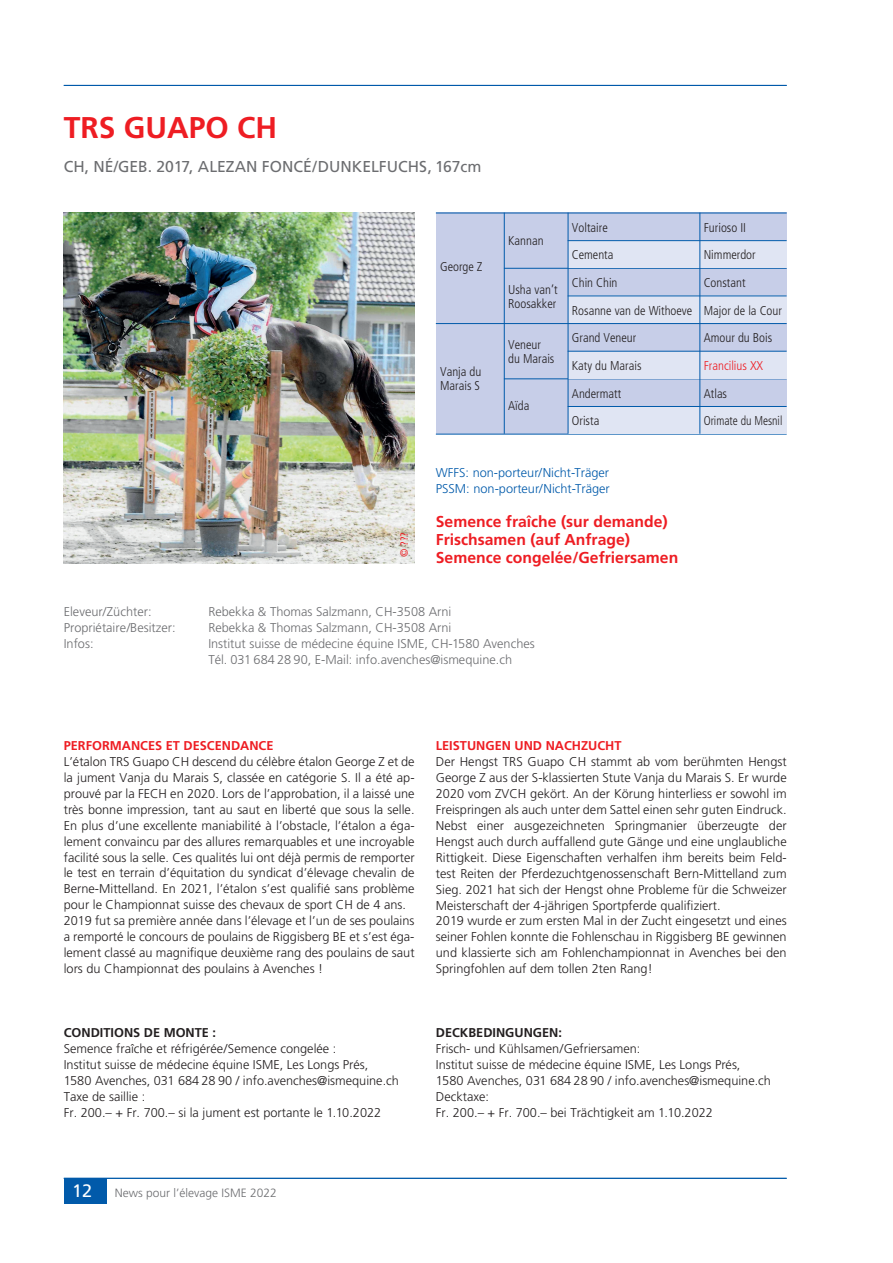
<style>
.page{position:relative;width:893px;height:1263px;background:#fff}
.page>*{position:absolute;margin:0;border:0;box-sizing:border-box;transform-origin:0 0}
.t1{font:700 30px "Frutiger";color:#ee1d23}
.t2{font:18px "Frutiger";color:#fff}
.t3{font:700 15.75px/18px "Frutiger";color:#ee1d23}
.t4{font:15.75px "Frutiger";color:#6c6d70}
.t5{font:300 12.75px/15.9px "Frutiger";color:#231f20}
.t6{font:300 condensed 12.75px/27.6px "Frutiger";color:#231f20}
.t7{font:300 12.75px/15.9px "Frutiger";color:#6c6d70}
.t8{font:300 12.75px/15.9px "Frutiger";color:#015aaa}
.t9{font:700 12.75px "Frutiger";color:#ee1d23}
.t10{font:700 12.75px "Frutiger";color:#231f20}
.t11{font:300 condensed 12.75px "Frutiger";color:#ee1d23}
.t12{font:300 12px "Frutiger";color:#6c6d70}
.t13{font:condensed 10.5px "Frutiger";color:#ee1d23}
</style>
<div class="page">
<img style="left:64px;top:213px;width:351px;height:350px">
<div style="left:436px;top:213px;width:351px;height:221px;background:#c7cee8"></div>
<hr style="left:436px;top:213px;width:351px;height:1px;background:#015aaa">
<hr style="left:504px;top:268px;width:283px;height:1px;background:#015aaa">
<hr style="left:436px;top:323px;width:351px;height:1px;background:#015aaa">
<hr style="left:504px;top:378px;width:283px;height:1px;background:#015aaa">
<hr style="left:436px;top:434px;width:351px;height:1px;background:#015aaa">
<hr style="left:504px;top:213px;width:1px;height:221px;background:#015aaa">
<div style="left:568px;top:240px;width:219px;height:28px;background:#e0e5f3"></div>
<div style="left:568px;top:296px;width:219px;height:27px;background:#e0e5f3"></div>
<div style="left:568px;top:351px;width:219px;height:27px;background:#e0e5f3"></div>
<div style="left:568px;top:406px;width:219px;height:28px;background:#e0e5f3"></div>
<hr style="left:568px;top:213px;width:1px;height:221px;background:#015aaa">
<hr style="left:699px;top:213px;width:1px;height:221px;background:#015aaa">
<hr style="left:568px;top:240px;width:219px;height:1px;background:#015aaa">
<hr style="left:568px;top:296px;width:219px;height:1px;background:#015aaa">
<hr style="left:568px;top:351px;width:219px;height:1px;background:#015aaa">
<hr style="left:568px;top:406px;width:219px;height:1px;background:#015aaa">
<hr style="left:64px;top:85px;width:723px;height:1px;background:#015aaa">
<hr style="left:64px;top:1178px;width:723px;height:1px;background:#015aaa">
<div style="left:64px;top:1178px;width:42px;height:25px;background:#015aaa"></div>
<h1 class="t1" style="left:64px;top:110px;width:215px">TRS GUAPO CH</h1>
<p class="t4" style="left:64px;top:157px;width:419px">CH, NÉ/GEB. 2017, ALEZAN FONCÉ/DUNKELFUCHS, 167cm</p>
<p class="t6" style="left:440px;top:253px;width:44px">George Z</p>
<p class="t6" style="left:440px;top:365px;width:43px;line-height:13.8px">Vanja du<br>Marais S</p>
<p class="t6" style="left:508px;top:226px;width:37px">Kannan</p>
<p class="t6" style="left:508px;top:283px;width:51px;line-height:13.8px">Usha van’t<br>Roosakker</p>
<p class="t6" style="left:508px;top:338px;width:48px;line-height:13.8px">Veneur du Marais</p>
<p class="t6" style="left:508px;top:391px;width:23px">Aïda</p>
<p class="t6" style="left:572px;top:214px;width:122px">Voltaire<br>Cementa<br>Chin Chin<br>Rosanne van de Withoeve<br>Grand Veneur<br>Katy du Marais<br>Andermatt<br>Orista</p>
<p class="t6" style="left:704px;top:214px;width:80px">Furioso II<br>Nimmerdor<br>Constant<br>Major de la Cour<br>Amour du Bois</p>
<p class="t11" style="left:704px;top:358px;width:61px">Francilius XX</p>
<p class="t6" style="left:704px;top:380px;width:80px">Atlas<br>Orimate du Mesnil</p>
<p class="t13" style="left:398px;top:557px;width:26px;rotate:-90deg">© ???</p>
<p class="t8" style="left:436px;top:465px;width:175px">WFFS: non-porteur/Nicht-Träger<br>PSSM: non-porteur/Nicht-Träger</p>
<p class="t3" style="left:436px;top:512px;width:244px">Semence fraîche (sur demande)<br>Frischsamen (auf Anfrage)<br>Semence congelée/Gefriersamen</p>
<p class="t7" style="left:64px;top:604px;width:89px">Eleveur/Züchter:</p>
<p class="t7" style="left:208px;top:604px;width:245px">Rebekka &amp; Thomas Salzmann, CH-3508 Arni</p>
<p class="t7" style="left:64px;top:619px;width:113px">Propriétaire/Besitzer:</p>
<p class="t7" style="left:208px;top:619px;width:245px">Rebekka &amp; Thomas Salzmann, CH-3508 Arni</p>
<p class="t7" style="left:64px;top:635px;width:31px">Infos:</p>
<p class="t7" style="left:208px;top:635px;width:328px">Institut suisse de médecine équine ISME, CH-1580 Avenches<br>Tél. 031 684 28 90, E-Mail: info.avenches@ismequine.ch</p>
<p class="t9" style="left:64px;top:738px;width:211px">PERFORMANCES ET DESCENDANCE</p>
<p class="t5" style="left:64px;top:753px;width:352px">L’étalon TRS Guapo CH descend du célèbre étalon George Z et de la jument Vanja du Marais S, classée en catégorie S. Il a été ap&shy;prouvé par la FECH en 2020. Lors de l’approbation, il a laissé une très bonne impression, tant au saut en liberté que sous la selle.<br>En plus d’une excellente maniabilité à l’obstacle, l’étalon a éga&shy;lement convaincu par des allures remarquables et une incroyable facilité sous la selle. Ces qualités lui ont déjà permis de remporter le test en terrain d’équitation du syndicat d’élevage chevalin de Berne-Mittelland. En 2021, l’étalon s’est qualifié sans problème pour le Championnat suisse des chevaux de sport CH de 4 ans.<br>2019 fut sa première année dans l’élevage et l’un de ses poulains a remporté le concours de poulains de Riggisberg BE et s’est éga&shy;lement classé au magnifique deuxième rang des poulains de saut lors du Championnat des poulains à Avenches !</p>
<p class="t10" style="left:64px;top:1025px;width:154px">CONDITIONS DE MONTE :</p>
<p class="t5" style="left:64px;top:1040px;width:337px">Semence fraîche et réfrigérée/Semence congelée :<br>Institut suisse de médecine équine ISME, Les Longs Prés, 1580 Avenches, 031 684 28 90 / info.avenches@ismequine.ch Taxe de saillie :<br>Fr. 200.– + Fr. 700.– si la jument est portante le 1.10.2022</p>
<p class="t9" style="left:436px;top:738px;width:187px">LEISTUNGEN UND NACHZUCHT</p>
<p class="t5" style="left:436px;top:753px;width:352px">Der Hengst TRS Guapo CH stammt ab vom berühmten Hengst George Z aus der S-klassierten Stute Vanja du Marais S. Er wurde 2020 vom ZVCH gekört. An der Körung hinterliess er sowohl im Freispringen als auch unter dem Sattel einen sehr guten Eindruck.<br>Nebst einer ausgezeichneten Springmanier überzeugte der Hengst auch durch auffallend gute Gänge und eine unglaubliche Rittigkeit. Diese Eigenschaften verhalfen ihm bereits beim Feld&shy;test Reiten der Pferdezuchtgenossenschaft Bern-Mittelland zum Sieg. 2021 hat sich der Hengst ohne Probleme für die Schweizer Meisterschaft der 4-jährigen Sportpferde qualifiziert.<br>2019 wurde er zum ersten Mal in der Zucht eingesetzt und eines seiner Fohlen konnte die Fohlenschau in Riggisberg BE gewinnen und klassierte sich am Fohlenchampionnat in Avenches bei den Springfohlen auf dem tollen 2ten Rang!</p>
<p class="t10" style="left:436px;top:1025px;width:128px">DECKBEDINGUNGEN:</p>
<p class="t5" style="left:436px;top:1041px;width:337px">Frisch- und Kühlsamen/Gefriersamen:<br>Institut suisse de médecine équine ISME, Les Longs Prés, 1580 Avenches, 031 684 28 90 / info.avenches@ismequine.ch Decktaxe:<br>Fr. 200.– + Fr. 700.– bei Trächtigkeit am 1.10.2022</p>
<h2 class="t2" style="left:72px;top:1180px;width:22px">12</h2>
<p class="t12" style="left:115px;top:1186px;width:164px">News pour l’élevage ISME 2022</p>
</div>
